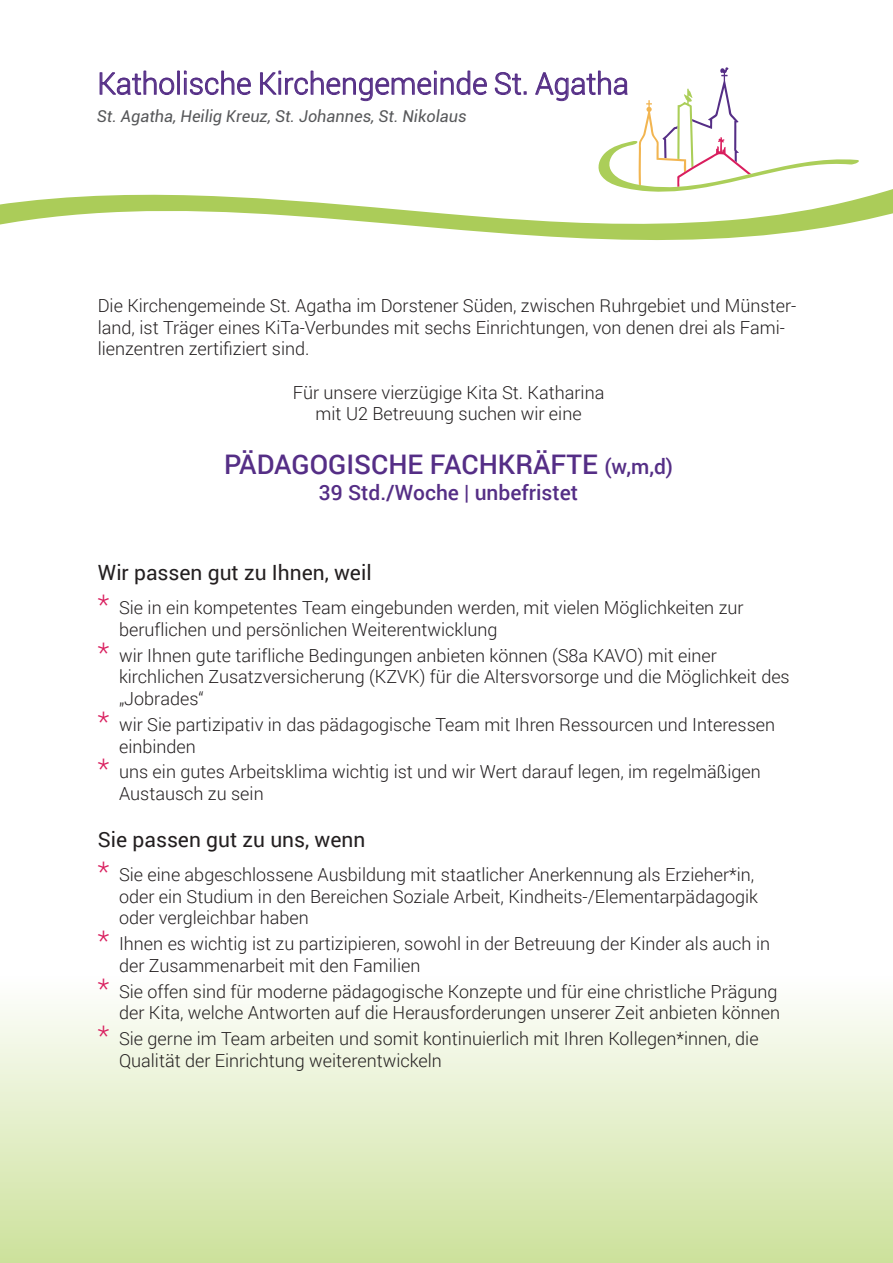
<style>
.page{position:relative;width:893px;height:1263px;background:#fff}
.page>*{position:absolute;margin:0;border:0;box-sizing:border-box;transform-origin:0 0}
.t1{font:300 30px "Roboto";color:#552e86}
.t2{font:500 27px "Roboto";color:#552e86}
.Absatzformat_2{font:21px "Roboto";color:#231f20}
.t3{font:500 21px "Roboto";color:#552e86}
.t4{font:300 18px/21.6px "Roboto";color:#231f20}
.t5{font:italic 16.35px "Roboto";color:#57585a}
.s1{font-size:21px}
.s2{font-size:27px;color:#d91e5e}
</style>
<div class="page">
<div style="left:0;top:971px;width:893px;height:292px;background:linear-gradient(to bottom,#fff,#cce19c)"></div>
<svg style="left:0;top:189px;width:893px;height:51px"></svg>
<svg style="left:596px;top:67px;width:263px;height:127px"></svg>
<p class="t1" style="left:97px;top:63px;width:533px">Katholische Kirchengemeinde St. Agatha</p>
<p class="t5" style="left:97px;top:105px;width:371px">St. Agatha, Heilig Kreuz, St. Johannes, St. Nikolaus</p>
<p class="t4" style="left:98px;top:294px;width:700px">Die Kirchengemeinde St. Agatha im Dorstener Süden, zwischen Ruhrgebiet und Münster&shy;land, ist Träger eines KiTa-Verbundes mit sechs Einrichtungen, von denen drei als Fami&shy;lienzentren zertifiziert sind.</p>
<p class="t4" style="left:293px;top:381px;width:313px">Für unsere vierzügige Kita St. Katharina</p>
<p class="t4" style="left:316px;top:402px;width:267px">mit U2 Betreuung suchen wir eine</p>
<p class="t2" style="left:224px;top:446px;width:451px">PÄDAGOGISCHE FACHKRÄFTE <span class="s1">(w,m,d)</span></p>
<p class="t3" style="left:319px;top:477px;width:261px">39 Std./Woche | unbefristet</p>
<p class="Absatzformat_2" style="left:98px;top:558px;width:275px">Wir passen gut zu Ihnen, weil</p>
<p class="t4" style="left:119px;top:597px;width:626px;text-indent:-21px"><span class="s2">*</span> Sie in ein kompetentes Team eingebunden werden, mit vielen Möglichkeiten zur beruflichen und persönlichen Weiterentwicklung</p>
<p class="t4" style="left:119px;top:644px;width:672px;text-indent:-21px"><span class="s2">*</span> wir Ihnen gute tarifliche Bedingungen anbieten können (S8a KAVO) mit einer kirchlichen Zusatzversicherung (KZVK) für die Altersvorsorge und die Möglichkeit des „Jobrades“</p>
<p class="t4" style="left:119px;top:713px;width:658px;text-indent:-21px"><span class="s2">*</span> wir Sie partizipativ in das pädagogische Team mit Ihren Ressourcen und Interessen einbinden</p>
<p class="t4" style="left:119px;top:760px;width:643px;text-indent:-21px"><span class="s2">*</span> uns ein gutes Arbeitsklima wichtig ist und wir Wert darauf legen, im regelmäßigen<br>Austausch zu sein</p>
<p class="Absatzformat_2" style="left:98px;top:824px;width:269px">Sie passen gut zu uns, wenn</p>
<p class="t4" style="left:119px;top:863px;width:640px;text-indent:-21px"><span class="s2">*</span> Sie eine abgeschlossene Ausbildung mit staatlicher Anerkennung als Erzieher*in, oder ein Studium in den Bereichen Soziale Arbeit, Kindheits-/Elementarpädagogik oder vergleichbar haben</p>
<p class="t4" style="left:119px;top:932px;width:652px;text-indent:-21px"><span class="s2">*</span> Ihnen es wichtig ist zu partizipieren, sowohl in der Betreuung der Kinder als auch in der Zusammenarbeit mit den Familien</p>
<p class="t4" style="left:98px;top:980px;width:684px;text-align:right"><span class="s2">*</span> Sie offen sind für moderne pädagogische Konzepte und für eine christliche Prägung der Kita, welche Antworten auf die Herausforderungen unserer Zeit anbieten können</p>
<p class="t4" style="left:119px;top:1027px;width:641px;text-indent:-21px"><span class="s2">*</span> Sie gerne im Team arbeiten und somit kontinuierlich mit Ihren Kollegen*innen, die<br>Qualität der Einrichtung weiterentwickeln</p>
</div>
